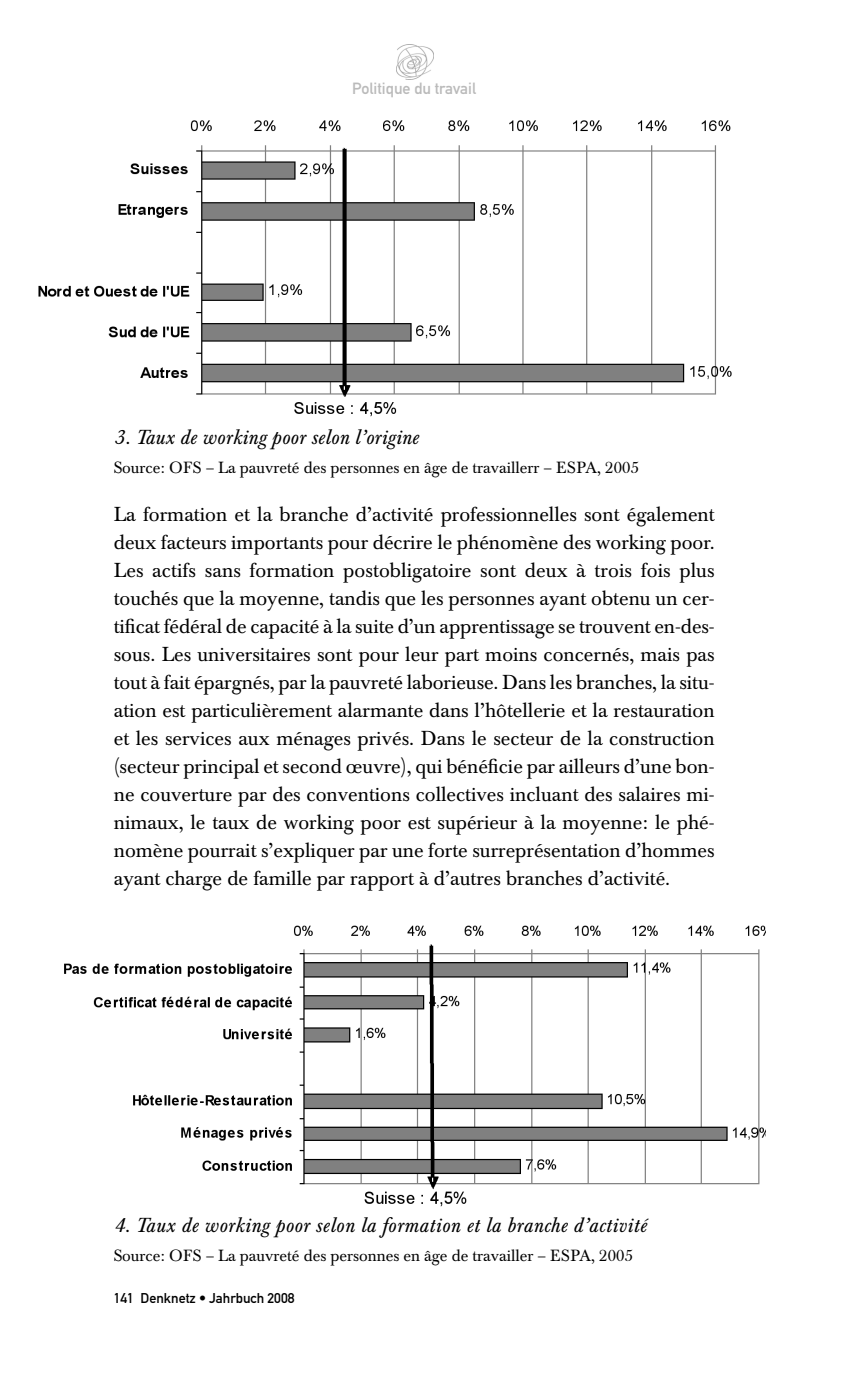
<style>
.page{position:relative;width:850px;height:1388px;background:#fff}
.page>*{position:absolute;margin:0;border:0;box-sizing:border-box;transform-origin:0 0}
.t1{font:20px/28px "Baskerville BE";color:#000;text-align:justify}
.t2{font:italic 20px "Baskerville BE";letter-spacing:.02em;color:#000}
.t3{font:16px "Baskerville BE";color:#000}
.t4{font:16px "DIN Mittelschrift";color:#bababa}
.t5{font:14px "DIN Mittelschrift";color:#000}
</style>
<div class="page">
<svg style="left:404px;top:44px;width:30px;height:16px"></svg>
<img style="left:396px;top:45px;width:37px;height:34px">
<img style="left:38px;top:120px;width:694px;height:297px">
<img style="left:64px;top:925px;width:701px;height:282px">
<p class="t4" style="left:352px;top:82px;width:125px">Politique du travail</p>
<p class="t2" style="left:114px;top:429px;width:306px">3. Taux de working poor selon l’origine</p>
<p class="t3" style="left:114px;top:461px;width:527px">Source: OFS – La pauvreté des personnes en âge de travaillerr – ESPA, 2005</p>
<p class="t1" style="left:114px;top:502px;width:603px">La formation et la branche d’activité professionnelles sont également deux facteurs importants pour décrire le phénomène des working poor.<br>Les actifs sans formation postobligatoire sont deux à trois fois plus touchés que la moyenne, tandis que les personnes ayant obtenu un cer&shy;tificat fédéral de capacité à la suite d’un apprentissage se trouvent en-des&shy;sous. Les universitaires sont pour leur part moins concernés, mais pas tout à fait épargnés, par la pauvreté laborieuse. Dans les branches, la situ&shy;ation est particulièrement alarmante dans l’hôtellerie et la restauration et les services aux ménages privés. Dans le secteur de la construction (secteur principal et second œuvre), qui bénéficie par ailleurs d’une bon&shy;ne couverture par des conventions collectives incluant des salaires mi&shy;nimaux, le taux de working poor est supérieur à la moyenne: le phé&shy;nomène pourrait s’expliquer par une forte surreprésentation d’hommes ayant charge de famille par rapport à d’autres branches d’activité.</p>
<p class="t2" style="left:114px;top:1217px;width:534px">4. Taux de working poor selon la formation et la branche d’activité</p>
<p class="t3" style="left:114px;top:1249px;width:521px">Source: OFS – La pauvreté des personnes en âge de travailler – ESPA, 2005</p>
<p class="t5" style="left:114px;top:1293px;width:182px">141 Denknetz • Jahrbuch 2008</p>
</div>
